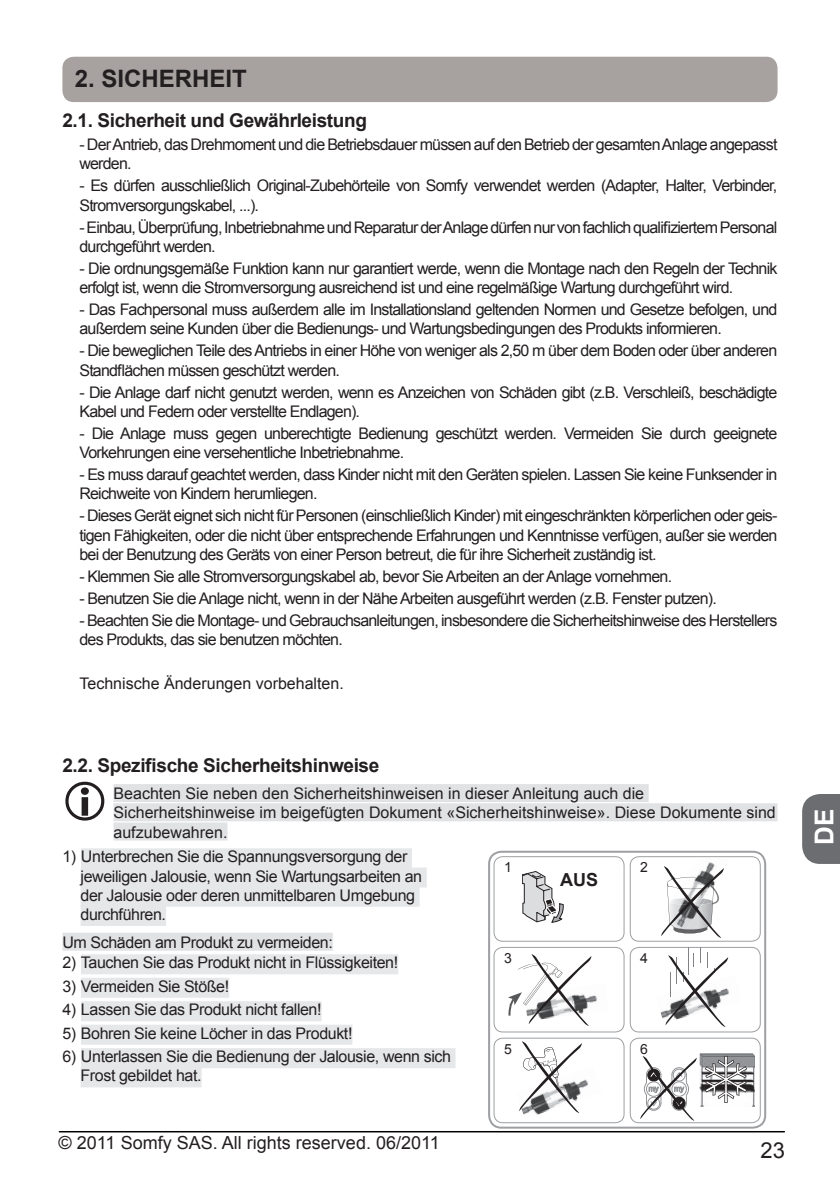
<style>
.page{position:relative;width:840px;height:1191px;background:#fff}
.page>*{position:absolute;margin:0;border:0;box-sizing:border-box;transform-origin:0 0}
.t1{font:700 26px "Arial";color:#fff}
.t2{font:700 24px "Arial";color:#231f20}
.t3{font:22px "Arial";color:#231f20}
.t4{font:700 19px "Arial";letter-spacing:-.02em;color:#231f20}
.t5{font:18px "Arial";color:#231f20}
.t6{font:700 18px "Arial";color:#231f20}
.t7{font:16px/19.2px "Arial";letter-spacing:-.05em;color:#231f20}
.t8{font:16px/19.2px "Arial";letter-spacing:-.025em;color:#231f20}
.t9{font:16px/19.2px "Arial";color:#231f20}
.t10{font:14px "Arial";color:#231f20}
</style>
<div class="page">
<hr style="left:59px;top:1131px;width:725px;height:1px;background:#000">
<svg style="left:802px;top:794px;width:37px;height:70px;background:#747577"></svg>
<div style="left:62px;top:57px;width:715px;height:45px;background:#a7a2a0;border-radius:11px"></div>
<div style="left:493px;top:1038px;width:131px;height:85px;border:1px solid #9d9fa2;border-radius:9px"></div>
<div style="left:113px;top:784px;width:535px;height:18px;background:#e1e2e4"></div>
<div style="left:113px;top:803px;width:664px;height:18px;background:#e1e2e4"></div>
<div style="left:113px;top:822px;width:114px;height:18px;background:#e1e2e4"></div>
<div style="left:81px;top:848px;width:330px;height:20px;background:#e6e7e9"></div>
<div style="left:81px;top:867px;width:345px;height:20px;background:#e6e7e9"></div>
<div style="left:81px;top:886px;width:338px;height:20px;background:#e6e7e9"></div>
<div style="left:81px;top:906px;width:85px;height:20px;background:#e6e7e9"></div>
<div style="left:62px;top:932px;width:270px;height:18px;background:#e1e2e4"></div>
<div style="left:81px;top:954px;width:317px;height:20px;background:#e6e7e9"></div>
<div style="left:81px;top:977px;width:148px;height:20px;background:#e6e7e9"></div>
<div style="left:81px;top:1001px;width:240px;height:20px;background:#e6e7e9"></div>
<div style="left:81px;top:1024px;width:271px;height:20px;background:#e6e7e9"></div>
<div style="left:81px;top:1048px;width:374px;height:20px;background:#e6e7e9"></div>
<div style="left:81px;top:1067px;width:120px;height:20px;background:#e6e7e9"></div>
<div style="left:629px;top:947px;width:131px;height:85px;border:1px solid #9d9fa2;border-radius:9px"></div>
<div style="left:493px;top:947px;width:131px;height:85px;border:1px solid #9d9fa2;border-radius:9px"></div>
<div style="left:629px;top:856px;width:131px;height:85px;border:1px solid #9d9fa2;border-radius:9px"></div>
<div style="left:488px;top:850px;width:277px;height:278px;border:2px solid #9d9fa2;border-radius:12px"></div>
<div style="left:629px;top:1038px;width:131px;height:85px;border:1px solid #9d9fa2;border-radius:9px"></div>
<img style="left:660px;top:988px;width:69px;height:31px">
<svg style="left:664px;top:947px;width:63px;height:80px"></svg>
<img style="left:523px;top:1079px;width:66px;height:36px">
<svg style="left:519px;top:1041px;width:62px;height:72px"></svg>
<img style="left:591px;top:995px;width:6px;height:8px">
<div style="left:493px;top:856px;width:131px;height:85px;border:1px solid #9d9fa2;border-radius:9px"></div>
<img style="left:707px;top:862px;width:17px;height:9px">
<svg style="left:661px;top:866px;width:62px;height:72px"></svg>
<svg style="left:508px;top:954px;width:83px;height:72px"></svg>
<svg style="left:522px;top:871px;width:41px;height:51px"></svg>
<img style="left:699px;top:1053px;width:55px;height:53px">
<svg style="left:704px;top:1056px;width:42px;height:46px"></svg>
<svg style="left:640px;top:1056px;width:56px;height:64px"></svg>
<svg style="left:65px;top:781px;width:39px;height:39px"></svg>
<h2 class="t2" style="left:75px;top:62px;width:58px">2. Sicherhei</h2>
<h2 class="t2" style="left:232px;top:62px;width:16px">t</h2>
<p class="t4" style="left:62px;top:108px;width:306px">2.1. Sicherheit und Gewährleistung</p>
<p class="t7" style="left:79px;top:135px;width:699px">- Der Antrieb, das Drehmoment und die Betriebsdauer müssen auf den Betrieb der gesamten Anlage angepasst werden.</p>
<p class="t7" style="left:79px;top:176px;width:699px">- Es dürfen ausschließlich Original-Zubehörteile von Somfy verwendet werden (Adapter, Halter, Verbinder,<br>Stromversorgungskabel, ...).</p>
<p class="t7" style="left:79px;top:218px;width:699px">- Einbau, Überprüfung, Inbetriebnahme und Reparatur der Anlage dürfen nur von fachlich qualifiziertem Personal durchgeführt werden.</p>
<p class="t7" style="left:79px;top:259px;width:699px">- Die ordnungsgemäße Funktion kann nur garantiert werde, wenn die Montage nach den Regeln der Technik erfolgt ist, wenn die Stromversorgung ausreichend ist und eine regelmäßige Wartung durchgeführt wird.</p>
<p class="t7" style="left:79px;top:300px;width:699px">- Das Fachpersonal muss außerdem alle im Installationsland geltenden Normen und Gesetze befolgen, und außerdem seine Kunden über die Bedienungs- und Wartungsbedingungen des Produkts informieren.</p>
<p class="t7" style="left:79px;top:341px;width:699px">- Die beweglichen Teile des Antriebs in einer Höhe von weniger als 2,50 m über dem Boden oder über anderen<br>Standflächen müssen geschützt werden.</p>
<p class="t7" style="left:79px;top:382px;width:699px">- Die Anlage darf nicht genutzt werden, wenn es Anzeichen von Schäden gibt (z.B. Verschleiß, beschädigte<br>Kabel und Federn oder verstellte Endlagen).</p>
<p class="t7" style="left:79px;top:424px;width:699px">- Die Anlage muss gegen unberechtigte Bedienung geschützt werden. Vermeiden Sie durch geeignete<br>Vorkehrungen eine versehentliche Inbetriebnahme.</p>
<p class="t7" style="left:79px;top:465px;width:699px">- Es muss darauf geachtet werden, dass Kinder nicht mit den Geräten spielen. Lassen Sie keine Funksender in<br>Reichweite von Kindern herumliegen.</p>
<p class="t7" style="left:79px;top:506px;width:699px;text-align:justify">- Dieses Gerät eignet sich nicht für Personen (einschließlich Kinder) mit eingeschränkten körperlichen oder geis&shy;tigen Fähigkeiten, oder die nicht über entsprechende Erfahrungen und Kenntnisse verfügen, außer sie werden bei der Benutzung des Geräts von einer Person betreut, die für ihre Sicherheit zuständig ist.</p>
<p class="t7" style="left:79px;top:567px;width:594px">- Klemmen Sie alle Stromversorgungskabel ab, bevor Sie Arbeiten an der Anlage vornehmen.</p>
<p class="t7" style="left:79px;top:589px;width:638px">- Benutzen Sie die Anlage nicht, wenn in der Nähe Arbeiten ausgeführt werden (z.B. Fenster putzen).</p>
<p class="t7" style="left:79px;top:611px;width:699px">- Beachten Sie die Montage- und Gebrauchsanleitungen, insbesondere die Sicherheitshinweise des Herstellers des Produkts, das sie benutzen möchten.</p>
<p class="t9" style="left:79px;top:674px;width:266px">Technische Änderungen vorbehalten.</p>
<p class="t4" style="left:62px;top:752px;width:318px">2.2. Spezifische Sicherheitshinweise</p>
<p class="t9" style="left:113px;top:784px;width:663px">Beachten Sie neben den Sicherheitshinweisen in dieser Anleitung auch die<br>Sicherheitshinweise im beigefügten Dokument «Sicherheitshinweise». Diese Dokumente sind aufzubewahren.</p>
<p class="t8" style="left:81px;top:847px;width:343px;text-indent:-18px">1) Unterbrechen Sie die Spannungsversorgung der jeweiligen Jalousie, wenn Sie Wartungsarbeiten an der Jalousie oder deren unmittelbaren Umgebung durchführen.</p>
<p class="t8" style="left:62px;top:932px;width:272px">Um Schäden am Produkt zu vermeiden:</p>
<p class="t8" style="left:62px;top:953px;width:337px">2) Tauchen Sie das Produkt nicht in Flüssigkeiten!</p>
<p class="t8" style="left:62px;top:976px;width:168px">3) Vermeiden Sie Stöße!</p>
<p class="t8" style="left:62px;top:1000px;width:260px">4) Lassen Sie das Produkt nicht fallen!</p>
<p class="t8" style="left:62px;top:1023px;width:291px">5) Bohren Sie keine Löcher in das Produkt!</p>
<p class="t8" style="left:81px;top:1047px;width:372px;text-indent:-18px">6) Unterlassen Sie die Bedienung der Jalousie, wenn sich<br>Frost gebildet hat.</p>
<p class="t10" style="left:504px;top:858px;width:9px">1</p>
<p class="t10" style="left:640px;top:858px;width:9px">2</p>
<p class="t6" style="left:560px;top:868px;width:39px">AUS</p>
<p class="t10" style="left:504px;top:949px;width:9px">3</p>
<p class="t10" style="left:640px;top:949px;width:9px">4</p>
<p class="t10" style="left:504px;top:1039px;width:9px">5</p>
<p class="t10" style="left:640px;top:1039px;width:9px">6</p>
<p class="t5" style="left:59px;top:1131px;width:382px">© 2011 Somfy SAS. All rights reserved. 06/2011</p>
<h3 class="t3" style="left:760px;top:1136px;width:26px">23</h3>
<h1 class="t1" style="left:806px;top:845px;width:38px;rotate:-90deg">DE</h1>
</div>
